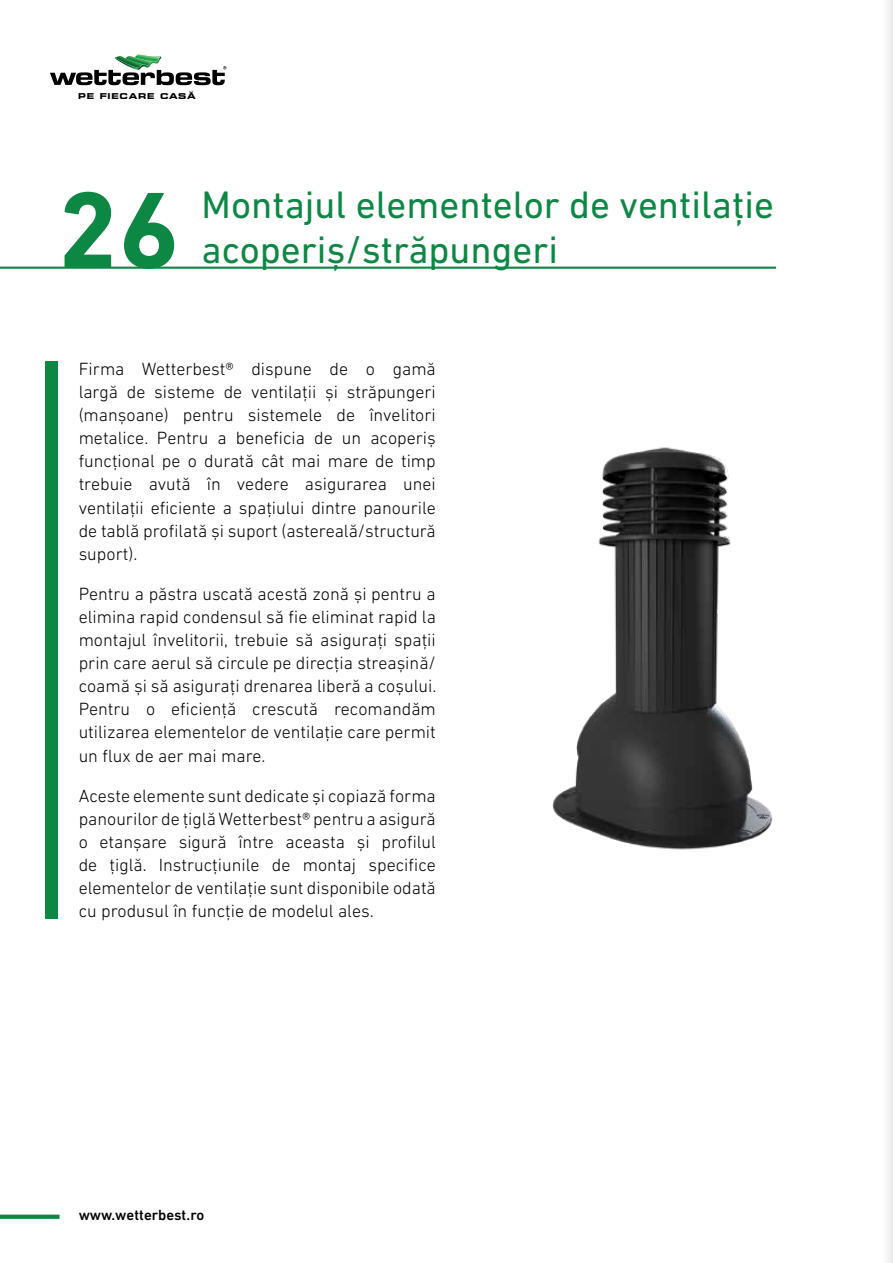
<style>
.page{position:relative;width:893px;height:1263px;background:#fff}
.page>*{position:absolute;margin:0;border:0;box-sizing:border-box;transform-origin:0 0}
.t1{font:700 109.95px "DIN Next LT Pro";color:#0c8744}
.t2{font:39px "DIN Next LT Pro";color:#0c8744}
.t3{font:300 18px/23.1px "DIN Next LT Pro";color:#000;text-align:justify}
.t4{font:500 15px "DIN Next LT Pro";color:#000}
.t5{font:700 expanded 7.95px "Square 721 BT";letter-spacing:.1em;color:#000}
.s1{font-size:10.65px}
</style>
<div class="page">
<div style="left:0;top:1214px;width:60px;height:5px;background:#0c8744"></div>
<svg style="left:50px;top:54px;width:176px;height:31px"></svg>
<img style="left:552px;top:447px;width:221px;height:403px">
<div style="left:45px;top:361px;width:13px;height:557px;background:#0c8744"></div>
<hr style="left:0;top:267px;width:776px;height:2px;background:#0c8744">
<div style="left:888px;top:0;width:5px;height:1263px;background:#eeeeef"></div>
<p class="t5" style="left:78px;top:91px;width:119px">PE FIECARE CASA<span class="s1">˘</span></p>
<h1 class="t1" style="left:57px;top:166px;width:124px">26</h1>
<h2 class="t2" style="left:202px;top:182px;width:574px">Montajul elementelor de ventilație</h2>
<h2 class="t2" style="left:202px;top:227px;width:358px">acoperiș/străpungeri</h2>
<p class="t3" style="left:79px;top:357px;width:359px">Firma Wetterbest® dispune de o gamă largă de sisteme de ventilații și străpungeri (manșoane) pentru sistemele de învelitori metalice. Pentru a beneficia de un acoperiș funcțional pe o durată cât mai mare de timp trebuie avută în vedere asigurarea unei ventilații eficiente a spațiului dintre panourile de tablă profilată și suport (astereală/structură suport).</p>
<p class="t3" style="left:79px;top:582px;width:359px">Pentru a păstra uscată acestă zonă și pentru a elimina rapid condensul să fie eliminat rapid la montajul învelitorii, trebuie să asigurați spații prin care aerul să circule pe direcția streașină/ coamă și să asigurați drenarea liberă a coșului.<br>Pentru o eficiență crescută recomandăm utilizarea elementelor de ventilație care permit un flux de aer mai mare.</p>
<p class="t3" style="left:79px;top:784px;width:359px">Aceste elemente sunt dedicate și copiază forma panourilor de țiglă Wetterbest® pentru a asigură o etanșare sigură între aceasta și profilul de țiglă. Instrucțiunile de montaj specifice elementelor de ventilație sunt disponibile odată cu produsul în funcție de modelul ales.</p>
<p class="t4" style="left:79px;top:1206px;width:127px">www.wetterbest.ro</p>
</div>
